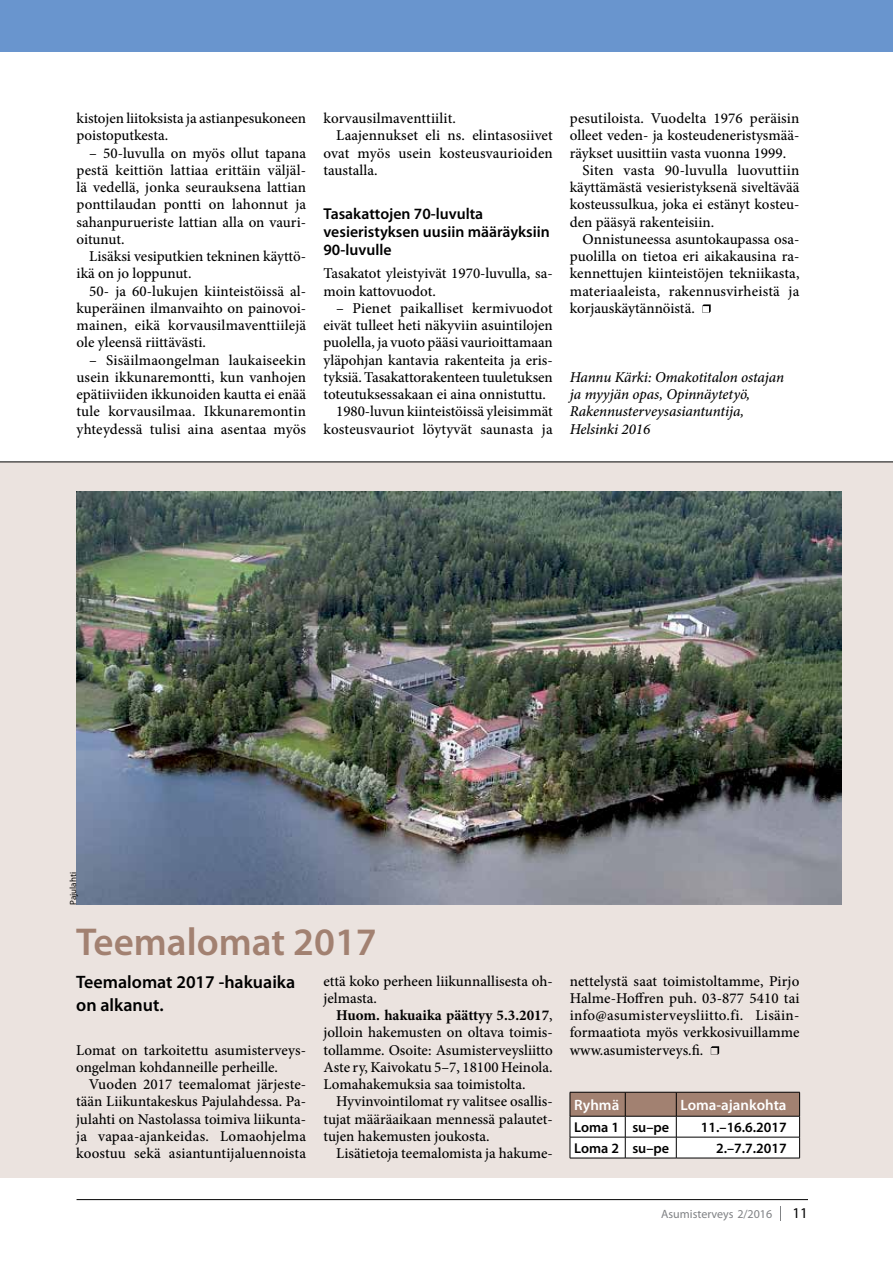
<style>
.page{position:relative;width:893px;height:1263px;background:#fff}
.page>*{position:absolute;margin:0;border:0;box-sizing:border-box;transform-origin:0 0}
.t1{font:600 39px "Myriad Pro";color:#a28171}
.t2{font:600 18px/22.5px "Myriad Pro";color:#000}
.t3{font:600 15.75px/18px "Myriad Pro";color:#000}
.t4{font:500 15px/17.2px "Minion Pro";color:#000;text-align:justify}
.t5{font:italic 500 15px/17.2px "Minion Pro";letter-spacing:-.01em;color:#000}
.t6{font:600 15px "Myriad Pro";color:#fff}
.t7{font:15px "Myriad Pro";color:#000}
.t8{font:600 14.25px "Myriad Pro";color:#000}
.t9{font:12px "Myriad Pro";color:#808285}
.t10{font:9px "Myriad Pro";color:#000}
.s1{font-weight:700}
</style>
<div class="page">
<svg style="left:780px;top:1206px;width:1px;height:15px"></svg>
<hr style="left:77px;top:1199px;width:731px;height:1px;background:#000">
<div style="left:0;top:462px;width:893px;height:716px;background:#ebe3df"></div>
<svg style="left:570px;top:1092px;width:230px;height:66px;background:#cfc3be"></svg>
<hr style="left:570px;top:1158px;width:55px;height:1px;background:#000">
<hr style="left:625px;top:1158px;width:51px;height:1px;background:#000">
<hr style="left:676px;top:1158px;width:124px;height:1px;background:#000">
<svg style="left:711px;top:1046px;width:8px;height:8px"></svg>
<div style="left:0;top:0;width:893px;height:51px;background:#6995ce"></div>
<hr style="left:0;top:462px;width:893px;height:1px;background:#000">
<img style="left:77px;top:491px;width:765px;height:414px">
<svg style="left:702px;top:304px;width:9px;height:9px"></svg>
<p class="t4" style="left:77px;top:110px;width:231px">kistojen liitoksista ja astianpesukoneen poistoputkesta.</p>
<p class="t4" style="left:77px;top:144px;width:231px;text-indent:13px">– 50-luvulla on myös ollut tapana pestä keittiön lattiaa erittäin väljäl&shy;lä vedellä, jonka seurauksena lattian ponttilaudan pontti on lahonnut ja sahanpurueriste lattian alla on vauri&shy;oitunut.</p>
<p class="t4" style="left:77px;top:248px;width:231px;text-indent:13px">Lisäksi vesiputkien tekninen käyttö&shy;ikä on jo loppunut.</p>
<p class="t4" style="left:77px;top:282px;width:231px;text-indent:13px">50- ja 60-lukujen kiinteistöissä al&shy;kuperäinen ilmanvaihto on painovoi&shy;mainen, eikä korvausilmaventtiilejä ole yleensä riittävästi.</p>
<p class="t4" style="left:77px;top:351px;width:231px;text-indent:13px">– Sisäilmaongelman laukaiseekin usein ikkunaremontti, kun vanhojen epätiiviiden ikkunoiden kautta ei enää tule korvausilmaa. Ikkunaremontin yhteydessä tulisi aina asentaa myös</p>
<p class="t4" style="left:323px;top:110px;width:134px">korvausilmaventtiilit.</p>
<p class="t4" style="left:336px;top:127px;width:218px">Laajennukset eli ns. elintasosiivet</p>
<p class="t4" style="left:323px;top:144px;width:231px">ovat myös usein kosteusvaurioiden</p>
<p class="t4" style="left:323px;top:161px;width:56px">taustalla.</p>
<p class="t3" style="left:323px;top:204px;width:228px">Tasakattojen 70-luvulta vesieristyksen uusiin määräyksiin<br>90-luvulle</p>
<p class="t4" style="left:323px;top:265px;width:231px">Tasakatot yleistyivät 1970-luvulla, sa&shy;moin kattovuodot.</p>
<p class="t4" style="left:336px;top:299px;width:218px">– Pienet paikalliset kermivuodot</p>
<p class="t4" style="left:323px;top:317px;width:231px">eivät tulleet heti näkyviin asuintilojen</p>
<p class="t4" style="left:323px;top:334px;width:231px">puolella, ja vuoto pääsi vaurioittamaan</p>
<p class="t4" style="left:323px;top:351px;width:231px">yläpohjan kantavia rakenteita ja eris-</p>
<p class="t4" style="left:323px;top:368px;width:231px">tyksiä. Tasakattorakenteen tuuletuksen</p>
<p class="t4" style="left:323px;top:386px;width:224px">toteutuksessakaan ei aina onnistuttu.</p>
<p class="t4" style="left:336px;top:403px;width:218px">1980-luvun kiinteistöissä yleisimmät</p>
<p class="t4" style="left:323px;top:420px;width:231px">kosteusvauriot löytyvät saunasta ja</p>
<p class="t4" style="left:570px;top:110px;width:231px">pesutiloista. Vuodelta 1976 peräisin</p>
<p class="t4" style="left:570px;top:127px;width:231px">olleet veden- ja kosteudeneristysmää-</p>
<p class="t4" style="left:570px;top:144px;width:218px">räykset uusittiin vasta vuonna 1999.</p>
<p class="t4" style="left:583px;top:161px;width:218px">Siten vasta 90-luvulla luovuttiin</p>
<p class="t4" style="left:570px;top:179px;width:231px">käyttämästä vesieristyksenä siveltävää</p>
<p class="t4" style="left:570px;top:196px;width:231px">kosteussulkua, joka ei estänyt kosteu-</p>
<p class="t4" style="left:570px;top:213px;width:146px">den pääsyä rakenteisiin.</p>
<p class="t4" style="left:583px;top:230px;width:218px">Onnistuneessa asuntokaupassa osa-</p>
<p class="t4" style="left:570px;top:248px;width:231px">puolilla on tietoa eri aikakausina ra-</p>
<p class="t4" style="left:570px;top:265px;width:231px">kennettujen kiinteistöjen tekniikasta,</p>
<p class="t4" style="left:570px;top:282px;width:231px">materiaaleista, rakennusvirheistä ja</p>
<p class="t4" style="left:570px;top:299px;width:127px">korjauskäytännöistä.</p>
<p class="t5" style="left:570px;top:368px;width:216px">Hannu Kärki: Omakotitalon ostajan ja myyjän opas, Opinnäytetyö,<br>Rakennusterveysasiantuntija,<br>Helsinki 2016</p>
<p class="t10" style="left:68px;top:905px;width:34px;rotate:-90deg">Pajulahti</p>
<h1 class="t1" style="left:76px;top:920px;width:302px">Teemalomat 2017</h1>
<p class="t4" style="left:323px;top:972px;width:231px">että koko perheen liikunnallisesta oh&shy;jelmasta.</p>
<p class="t4" style="left:323px;top:1007px;width:231px;text-indent:13px"><span class="s1">Huom. hakuaika päättyy 5.3.2017</span>, jolloin hakemusten on oltava toimis&shy;tollamme. Osoite: Asumisterveysliitto Aste ry, Kaivokatu 5–7, 18100 Heinola.<br>Lomahakemuksia saa toimistolta.</p>
<p class="t4" style="left:323px;top:1093px;width:231px;text-indent:13px">Hyvinvointilomat ry valitsee osallis&shy;tujat määräaikaan mennessä palautet&shy;tujen hakemusten joukosta.</p>
<p class="t4" style="left:336px;top:1145px;width:218px">Lisätietoja teemalomista ja hakume-</p>
<p class="t2" style="left:76px;top:971px;width:221px">Teemalomat 2017 -hakuaika on alkanut.</p>
<p class="t4" style="left:76px;top:1041px;width:231px">Lomat on tarkoitettu asumisterveys&shy;ongelman kohdanneille perheille.</p>
<p class="t4" style="left:76px;top:1076px;width:231px;text-indent:13px">Vuoden 2017 teemalomat järjeste&shy;tään Liikuntakeskus Pajulahdessa. Pa&shy;julahti on Nastolassa toimiva liikunta&shy;ja vapaa-ajankeidas. Lomaohjelma koostuu sekä asiantuntijaluennoista</p>
<p class="t4" style="left:570px;top:972px;width:231px">nettelystä saat toimistoltamme, Pirjo Halme-Hoffren puh. 03-877 5410 tai info@asumisterveysliitto.fi. Lisäin&shy;formaatiota myös verkkosivuillamme www.asumisterveys.fi.</p>
<p class="t6" style="left:574px;top:1096px;width:47px">Ryhmä</p>
<p class="t6" style="left:681px;top:1096px;width:108px">Loma-ajankohta</p>
<p class="t8" style="left:574px;top:1119px;width:96px">Loma 1 su–pe</p>
<p class="t8" style="left:701px;top:1119px;width:87px">11.–16.6.2017</p>
<p class="t8" style="left:574px;top:1140px;width:96px">Loma 2 su–pe</p>
<p class="t8" style="left:716px;top:1140px;width:72px">2.–7.7.2017</p>
<p class="t9" style="left:661px;top:1208px;width:112px">Asumisterveys 2/2016</p>
<p class="t7" style="left:793px;top:1205px;width:17px">11</p>
</div>
